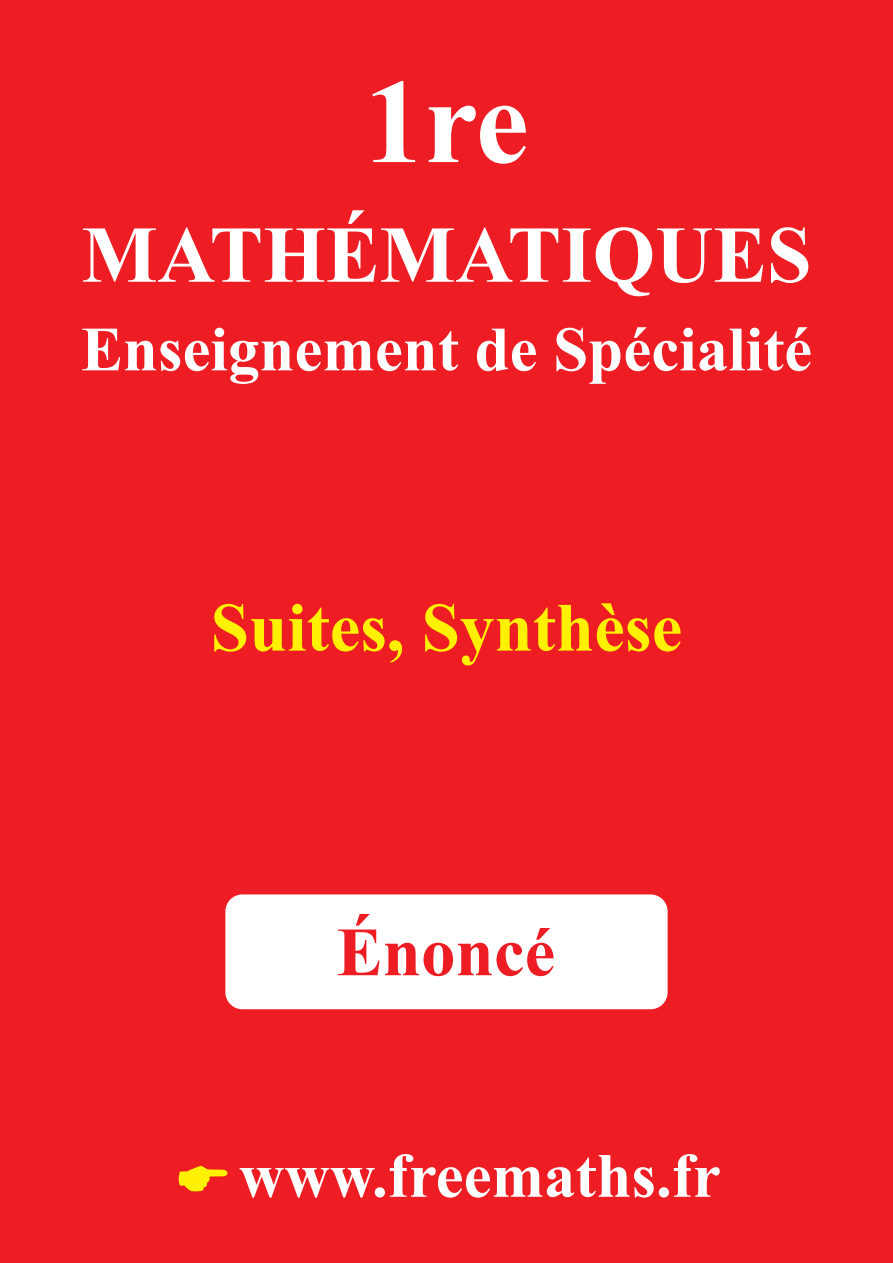
<style>
.page{position:relative;width:893px;height:1263px;background:#ee1d23}
.page>*{position:absolute;margin:0;border:0;box-sizing:border-box;transform-origin:0 0}
.t1{font:700 120px "Times New Roman";color:#fff}
.t2{font:700 80.4px "Times New Roman";color:#fff}
.t3{font:700 69px "Times New Roman";color:#fff101}
.t4{font:700 69px "Times New Roman";color:#ee1d23}
.t5{font:700 63px "Times New Roman";color:#fff}
</style>
<div class="page">
<div style="left:225px;top:894px;width:443px;height:115px;background:#fff;border-radius:17px"></div>
<h1 class="t1" style="left:364px;top:39px;width:166px">1re</h1>
<p class="t2" style="left:81px;top:199px;width:732px">MATHÉMATIQUES</p>
<p class="t5" style="left:81px;top:306px;width:733px">Enseignement de Spécialité</p>
<p class="t3" style="left:211px;top:580px;width:473px">Suites, Synthèse</p>
<p class="t4" style="left:337px;top:904px;width:220px">Énoncé</p>
<p class="t5" style="left:239px;top:1132px;width:483px">www.freemaths.fr</p>
</div>
